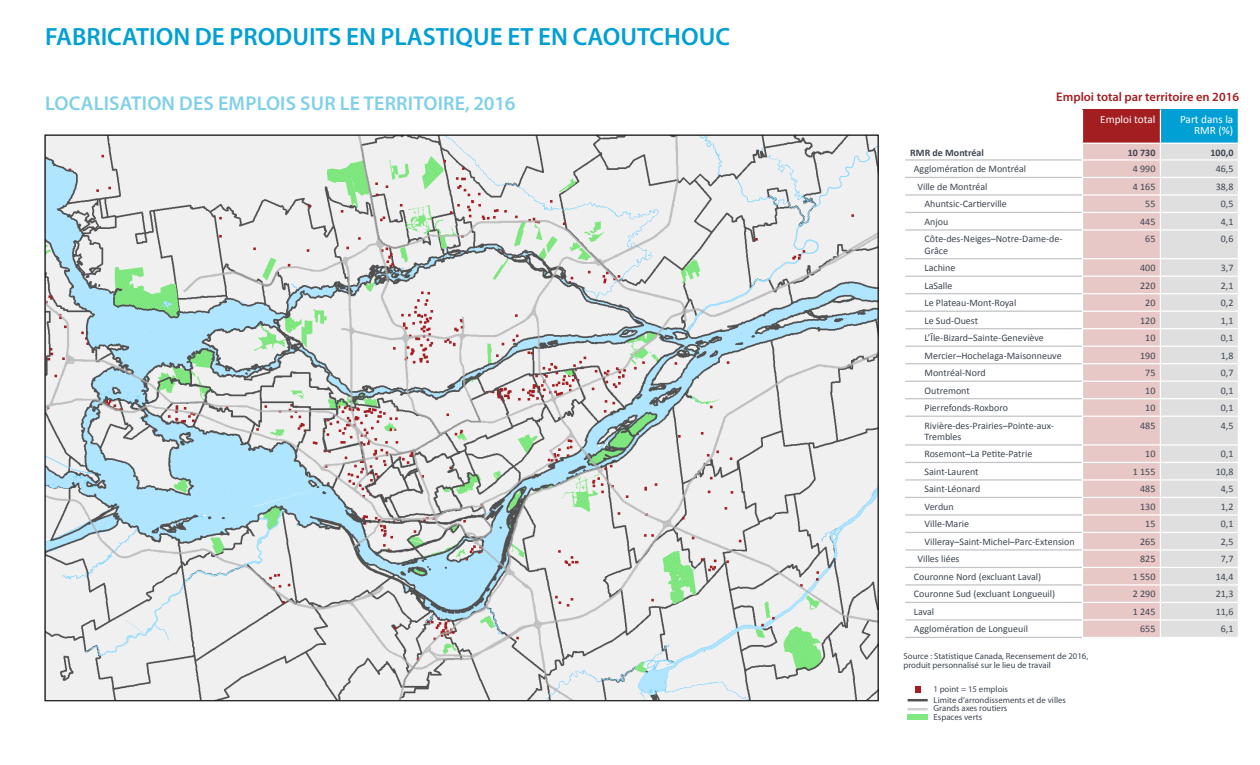
<style>
.page{position:relative;width:1260px;height:765px;background:#fff}
.page>*{position:absolute;margin:0;border:0;box-sizing:border-box;transform-origin:0 0}
.Titre_1{font:600 25px "Myriad Pro";color:#00a0d4}
.t1{font:600 20px "Myriad Pro";letter-spacing:.01em;color:#80d0ea}
.Titres_de_tableaux_e{font:600 12.5px "Myriad Pro";color:#a21e21}
.t2{font:11.25px/11.2px "Calibri";color:#fff;text-align:right}
.t3{font:10px/11.2px "Calibri";color:#3e4651}
.t4{font:700 10px "Calibri";color:#3e4651}
.Source{font:8.75px/8.8px "Myriad Pro";color:#3e4651}
</style>
<div class="page">
<hr style="left:908px;top:708px;width:20px;height:2px;background:#d0d0d0">
<hr style="left:908px;top:699px;width:20px;height:2px;background:#505050">
<svg style="left:915px;top:686px;width:5px;height:6px"></svg>
<div style="left:908px;top:714px;width:20px;height:6px;background:#81e781"></div>
<img style="left:46px;top:136px;width:831px;height:563px">
<div style="left:1082px;top:110px;width:78px;height:33px;background:#a21e21"></div>
<div style="left:1160px;top:110px;width:78px;height:33px;background:#00a0d4"></div>
<hr style="left:1082px;top:110px;width:1px;height:33px;background:#fff">
<hr style="left:1160px;top:110px;width:1px;height:33px;background:#fff">
<svg style="left:1083px;top:144px;width:155px;height:493px"></svg>
<hr style="left:905px;top:159px;width:177px;height:2px;background:#c2c3c6">
<hr style="left:905px;top:177px;width:177px;height:1px;background:#c2c3c6">
<hr style="left:905px;top:194px;width:177px;height:2px;background:#c2c3c6">
<hr style="left:905px;top:212px;width:177px;height:1px;background:#c2c3c6">
<hr style="left:905px;top:229px;width:177px;height:2px;background:#c2c3c6">
<hr style="left:905px;top:258px;width:177px;height:1px;background:#c2c3c6">
<hr style="left:905px;top:276px;width:177px;height:1px;background:#c2c3c6">
<hr style="left:905px;top:293px;width:177px;height:1px;background:#c2c3c6">
<hr style="left:905px;top:311px;width:177px;height:1px;background:#c2c3c6">
<hr style="left:905px;top:328px;width:177px;height:1px;background:#c2c3c6">
<hr style="left:905px;top:346px;width:177px;height:1px;background:#c2c3c6">
<hr style="left:905px;top:363px;width:177px;height:1px;background:#c2c3c6">
<hr style="left:905px;top:381px;width:177px;height:1px;background:#c2c3c6">
<hr style="left:905px;top:398px;width:177px;height:1px;background:#c2c3c6">
<hr style="left:905px;top:416px;width:177px;height:1px;background:#c2c3c6">
<hr style="left:905px;top:444px;width:177px;height:2px;background:#c2c3c6">
<hr style="left:905px;top:462px;width:177px;height:1px;background:#c2c3c6">
<hr style="left:905px;top:479px;width:177px;height:2px;background:#c2c3c6">
<hr style="left:905px;top:497px;width:177px;height:1px;background:#c2c3c6">
<hr style="left:905px;top:514px;width:177px;height:2px;background:#c2c3c6">
<hr style="left:905px;top:532px;width:177px;height:1px;background:#c2c3c6">
<hr style="left:905px;top:549px;width:177px;height:2px;background:#c2c3c6">
<hr style="left:905px;top:567px;width:177px;height:1px;background:#c2c3c6">
<hr style="left:905px;top:584px;width:177px;height:2px;background:#c2c3c6">
<hr style="left:905px;top:602px;width:177px;height:1px;background:#c2c3c6">
<hr style="left:905px;top:619px;width:177px;height:2px;background:#c2c3c6">
<hr style="left:905px;top:637px;width:177px;height:1px;background:#c2c3c6">
<p class="Titre_1" style="left:45px;top:21px;width:686px">FABRICATION DE PRODUITS EN PLASTIQUE ET EN CAOUTCHOUC</p>
<h2 class="t1" style="left:45px;top:90px;width:472px">LOCALISATION DES EMPLOIS SUR LE TERRITOIRE, 2016</h2>
<p class="Titres_de_tableaux_e" style="left:1056px;top:89px;width:184px">Emploi total par territoire en 2016</p>
<p class="t2" style="left:1100px;top:114px;width:57px">Emploi total</p>
<p class="t2" style="left:1180px;top:114px;width:55px">Part dans la<br>RMR (%)</p>
<p class="t4" style="left:910px;top:146px;width:75px">RMR de Montréal</p>
<p class="t4" style="left:1128px;top:146px;width:29px">10 730</p>
<p class="t4" style="left:1211px;top:146px;width:24px">100,0</p>
<p class="t3" style="left:914px;top:164px;width:114px">Agglomération de Montréal</p>
<p class="t3" style="left:1133px;top:164px;width:24px">4 990</p>
<p class="t3" style="left:1216px;top:164px;width:19px">46,5</p>
<p class="t3" style="left:917px;top:181px;width:72px">Ville de Montréal</p>
<p class="t3" style="left:1133px;top:181px;width:24px">4 165</p>
<p class="t3" style="left:1216px;top:181px;width:19px">38,8</p>
<p class="t3" style="left:925px;top:199px;width:84px">Ahuntsic-Cartierville</p>
<p class="t3" style="left:1145px;top:199px;width:12px">55</p>
<p class="t3" style="left:1221px;top:199px;width:14px">0,5</p>
<p class="t3" style="left:925px;top:216px;width:25px">Anjou</p>
<p class="t3" style="left:1140px;top:216px;width:17px">445</p>
<p class="t3" style="left:1221px;top:216px;width:14px">4,1</p>
<p class="t3" style="left:925px;top:234px;width:140px">Côte-des-Neiges–Notre-Dame-de-<br>Grâce</p>
<p class="t3" style="left:1145px;top:234px;width:12px">65</p>
<p class="t3" style="left:1221px;top:234px;width:14px">0,6</p>
<p class="t3" style="left:925px;top:262px;width:32px">Lachine</p>
<p class="t3" style="left:1140px;top:262px;width:17px">400</p>
<p class="t3" style="left:1221px;top:262px;width:14px">3,7</p>
<p class="t3" style="left:925px;top:280px;width:29px">LaSalle</p>
<p class="t3" style="left:1140px;top:280px;width:17px">220</p>
<p class="t3" style="left:1221px;top:280px;width:14px">2,1</p>
<p class="t3" style="left:925px;top:297px;width:93px">Le Plateau-Mont-Royal</p>
<p class="t3" style="left:1145px;top:297px;width:12px">20</p>
<p class="t3" style="left:1221px;top:297px;width:14px">0,2</p>
<p class="t3" style="left:925px;top:315px;width:55px">Le Sud-Ouest</p>
<p class="t3" style="left:1140px;top:315px;width:17px">120</p>
<p class="t3" style="left:1221px;top:315px;width:14px">1,1</p>
<p class="t3" style="left:925px;top:332px;width:121px">L’Île-Bizard–Sainte-Geneviève</p>
<p class="t3" style="left:1145px;top:332px;width:12px">10</p>
<p class="t3" style="left:1221px;top:332px;width:14px">0,1</p>
<p class="t3" style="left:925px;top:350px;width:139px">Mercier–Hochelaga-Maisonneuve</p>
<p class="t3" style="left:1140px;top:350px;width:17px">190</p>
<p class="t3" style="left:1221px;top:350px;width:14px">1,8</p>
<p class="t3" style="left:925px;top:367px;width:63px">Montréal-Nord</p>
<p class="t3" style="left:1145px;top:367px;width:12px">75</p>
<p class="t3" style="left:1221px;top:367px;width:14px">0,7</p>
<p class="t3" style="left:925px;top:385px;width:47px">Outremont</p>
<p class="t3" style="left:1145px;top:385px;width:12px">10</p>
<p class="t3" style="left:1221px;top:385px;width:14px">0,1</p>
<p class="t3" style="left:925px;top:402px;width:85px">Pierrefonds-Roxboro</p>
<p class="t3" style="left:1145px;top:402px;width:12px">10</p>
<p class="t3" style="left:1221px;top:402px;width:14px">0,1</p>
<p class="t3" style="left:925px;top:420px;width:131px">Rivière-des-Prairies–Pointe-aux-<br>Trembles</p>
<p class="t3" style="left:1140px;top:420px;width:17px">485</p>
<p class="t3" style="left:1221px;top:420px;width:14px">4,5</p>
<p class="t3" style="left:925px;top:449px;width:109px">Rosemont–La Petite-Patrie</p>
<p class="t3" style="left:1145px;top:449px;width:12px">10</p>
<p class="t3" style="left:1221px;top:449px;width:14px">0,1</p>
<p class="t3" style="left:925px;top:466px;width:56px">Saint-Laurent</p>
<p class="t3" style="left:1133px;top:466px;width:24px">1 155</p>
<p class="t3" style="left:1216px;top:466px;width:19px">10,8</p>
<p class="t3" style="left:925px;top:484px;width:58px">Saint-Léonard</p>
<p class="t3" style="left:1140px;top:484px;width:17px">485</p>
<p class="t3" style="left:1221px;top:484px;width:14px">4,5</p>
<p class="t3" style="left:925px;top:501px;width:31px">Verdun</p>
<p class="t3" style="left:1140px;top:501px;width:17px">130</p>
<p class="t3" style="left:1221px;top:501px;width:14px">1,2</p>
<p class="t3" style="left:925px;top:519px;width:46px">Ville-Marie</p>
<p class="t3" style="left:1145px;top:519px;width:12px">15</p>
<p class="t3" style="left:1221px;top:519px;width:14px">0,1</p>
<p class="t3" style="left:925px;top:536px;width:152px">Villeray–Saint-Michel–Parc-Extension</p>
<p class="t3" style="left:1140px;top:536px;width:17px">265</p>
<p class="t3" style="left:1221px;top:536px;width:14px">2,5</p>
<p class="t3" style="left:917px;top:554px;width:44px">Villes liées</p>
<p class="t3" style="left:1140px;top:554px;width:17px">825</p>
<p class="t3" style="left:1221px;top:554px;width:14px">7,7</p>
<p class="t3" style="left:914px;top:571px;width:129px">Couronne Nord (excluant Laval)</p>
<p class="t3" style="left:1133px;top:571px;width:24px">1 550</p>
<p class="t3" style="left:1216px;top:571px;width:19px">14,4</p>
<p class="t3" style="left:914px;top:589px;width:143px">Couronne Sud (excluant Longueuil)</p>
<p class="t3" style="left:1133px;top:589px;width:24px">2 290</p>
<p class="t3" style="left:1216px;top:589px;width:19px">21,3</p>
<p class="t3" style="left:914px;top:606px;width:22px">Laval</p>
<p class="t3" style="left:1133px;top:606px;width:24px">1 245</p>
<p class="t3" style="left:1216px;top:606px;width:19px">11,6</p>
<p class="t3" style="left:914px;top:624px;width:116px">Agglomération de Longueuil</p>
<p class="t3" style="left:1140px;top:624px;width:17px">655</p>
<p class="t3" style="left:1221px;top:624px;width:14px">6,1</p>
<p class="Source" style="left:904px;top:651px;width:186px">Source : Statistique Canada, Recensement de 2016, produit personnalisé sur le lieu de travail</p>
<p class="Source" style="left:934px;top:695px;width:134px">Limite d’arrondissements et de villes<br>Grands axes routiers<br>Espaces verts</p>
<p class="Source" style="left:933px;top:684px;width:76px">1 point = 15 emplois</p>
</div>
